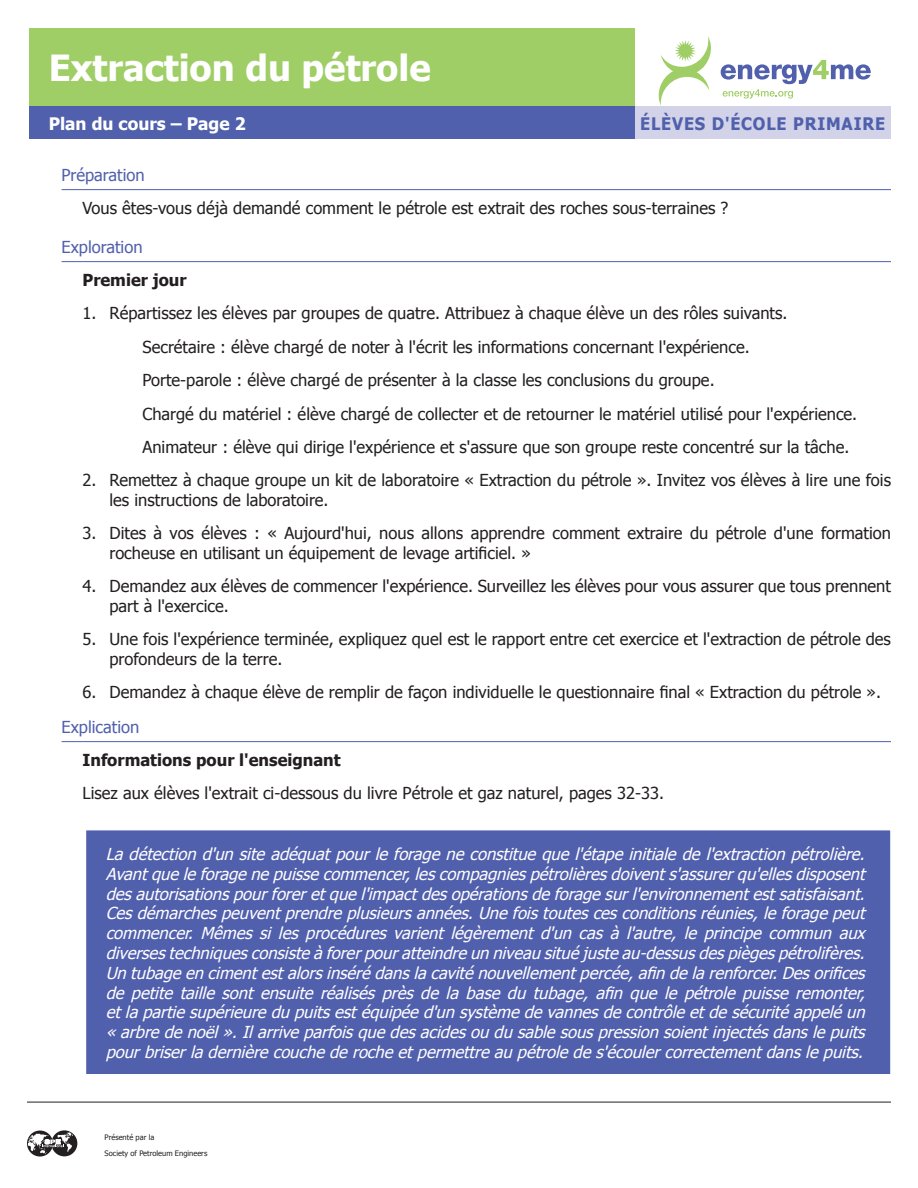
<style>
.page{position:relative;width:918px;height:1188px;background:#fff}
.page>*{position:absolute;margin:0;border:0;box-sizing:border-box;transform-origin:0 0}
.t1{font:700 36px "Tahoma";color:#fff}
.t2{font:700 17.25px "Tahoma";letter-spacing:.05em;color:#5060ac;scale:.95 1}
.t3{font:700 17.25px "Tahoma";color:#fff}
.t4{font:16.5px/19.8px "Tahoma";color:#231f20}
.t5{font:italic 16.5px/19.8px "Tahoma";color:#fffdff;text-align:justify}
.t6{font:700 16.5px "Tahoma";color:#231f20}
.t7{font:16.5px "Tahoma";color:#5060ac}
.t8{font:7.5px/15.8px "Tahoma";color:#231f20}
</style>
<div class="page">
<div style="left:635px;top:106px;width:256px;height:33px;background:#d2d3e9"></div>
<hr style="left:27px;top:1102px;width:864px;height:1px;background:#231f20">
<div style="left:29px;top:29px;width:606px;height:77px;background:#9fce66"></div>
<div style="left:29px;top:106px;width:606px;height:33px;background:#5060ac"></div>
<svg style="left:27px;top:1131px;width:26px;height:26px"></svg>
<div style="left:51px;top:1130px;width:26px;height:26px;background:#231f20;border-radius:50%"></div>
<svg style="left:28px;top:1132px;width:45px;height:22px"></svg>
<hr style="left:62px;top:189px;width:829px;height:1px;background:#5060ac">
<svg style="left:658px;top:36px;width:53px;height:70px"></svg>
<svg style="left:721px;top:60px;width:150px;height:39px"></svg>
<hr style="left:62px;top:261px;width:829px;height:1px;background:#5060ac">
<hr style="left:62px;top:741px;width:829px;height:1px;background:#5060ac">
<div style="left:85px;top:830px;width:806px;height:245px;background:#5060ac"></div>
<div style="left:85px;top:829px;width:807px;height:246px;border:2px solid #fffeff"></div>
<h1 class="t1" style="left:49px;top:52px;width:383px">Extraction du pétrole</h1>
<p class="t3" style="left:49px;top:115px;width:198px">Plan du cours – Page 2</p>
<p class="t2" style="left:640px;top:116px;width:259px">ÉLÈVES D'ÉCOLE PRIMAIRE</p>
<p class="t7" style="left:62px;top:167px;width:85px">Préparation</p>
<p class="t4" style="left:82px;top:199px;width:647px">Vous êtes-vous déjà demandé comment le pétrole est extrait des roches sous-terraines ?</p>
<p class="t7" style="left:62px;top:239px;width:83px">Exploration</p>
<p class="t6" style="left:82px;top:272px;width:106px">Premier jour</p>
<p class="t4" style="left:82px;top:302px;width:706px">1. Répartissez les élèves par groupes de quatre. Attribuez à chaque élève un des rôles suivants.</p>
<p class="t4" style="left:142px;top:330px;width:716px;line-height:33.3px">Secrétaire : élève chargé de noter à l'écrit les informations concernant l'expérience.<br>Porte-parole : élève chargé de présenter à la classe les conclusions du groupe.<br>Chargé du matériel : élève chargé de collecter et de retourner le matériel utilisé pour l'expérience.<br>Animateur : élève qui dirige l'expérience et s'assure que son groupe reste concentré sur la tâche.</p>
<p class="t4" style="left:110px;top:469px;width:783px;text-indent:-27px">2. Remettez à chaque groupe un kit de laboratoire « Extraction du pétrole ». Invitez vos élèves à lire une fois les instructions de laboratoire.</p>
<p class="t4" style="left:110px;top:522px;width:783px;text-indent:-27px">3. Dites à vos élèves : « Aujourd'hui, nous allons apprendre comment extraire du pétrole d'une formation rocheuse en utilisant un équipement de levage artificiel. »</p>
<p class="t4" style="left:110px;top:575px;width:783px;text-indent:-27px">4. Demandez aux élèves de commencer l'expérience. Surveillez les élèves pour vous assurer que tous prennent part à l'exercice.</p>
<p class="t4" style="left:110px;top:628px;width:783px;text-indent:-27px">5. Une fois l'expérience terminée, expliquez quel est le rapport entre cet exercice et l'extraction de pétrole des profondeurs de la terre.</p>
<p class="t4" style="left:82px;top:681px;width:800px">6. Demandez à chaque élève de remplir de façon individuelle le questionnaire final « Extraction du pétrole ».</p>
<p class="t7" style="left:62px;top:719px;width:79px">Explication</p>
<p class="t6" style="left:82px;top:752px;width:260px">Informations pour l'enseignant</p>
<p class="t4" style="left:82px;top:782px;width:583px">Lisez aux élèves l'extrait ci-dessous du livre Pétrole et gaz naturel, pages 32-33.</p>
<p class="t5" style="left:106px;top:843px;width:766px">Ladétection d'unsite adéquatpourle forageneconstitue quel'étape initiale del'extraction pétrolière.<br>Avantqueleforagenepuissecommencer,lescompagniespétrolièresdoivents'assurerqu'ellesdisposent desautorisationspourforeretquel'impactdesopérationsdeforagesurl'environnementestsatisfaisant.<br>Cesdémarchespeuventprendreplusieursannées.Unefoistoutescesconditionsréunies,leforagepeut commencer. Mêmes si les procédures varient légèrement d'un cas à l'autre, le principe commun aux diversestechniquesconsisteàforerpouratteindreunniveausituéjusteau-dessusdespiègespétrolifères.<br>Untubageencimentestalorsinsérédanslacaviténouvellementpercée,afindelarenforcer.Desorifices de petite taille sont ensuite réalisés près de la base du tubage, afin que le pétrole puisse remonter, etlapartiesupérieuredupuitsestéquipéed'unsystèmedevannesdecontrôleetdesécuritéappeléun «arbredenoël».Ilarriveparfoisquedesacidesoudusablesouspressionsoientinjectésdanslepuits pourbriserladernièrecouchederocheetpermettreaupétroledes'écoulercorrectementdanslepuits.</p>
<p class="t8" style="left:105px;top:1130px;width:104px">Présenté par la<br>Society of Petroleum Engineers</p>
</div>
